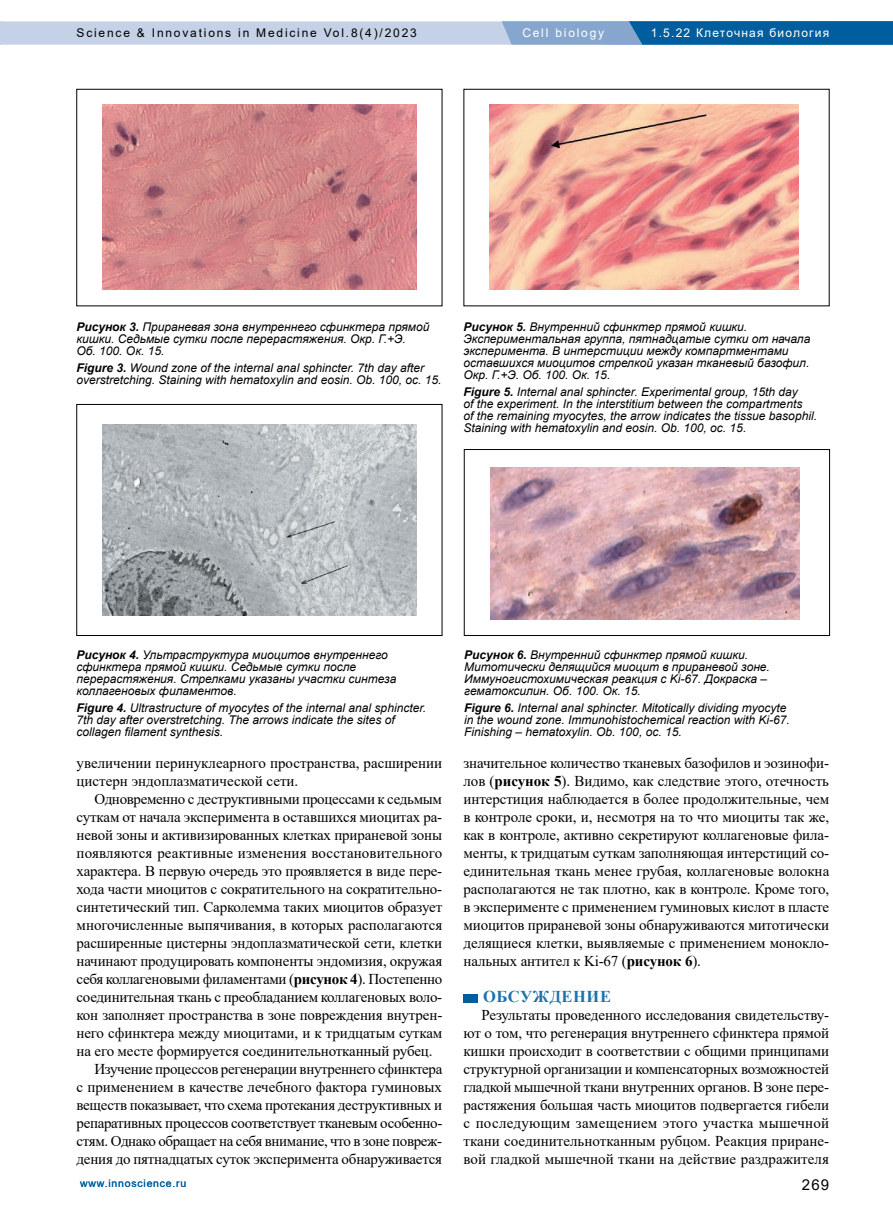
<style>
.page{position:relative;width:893px;height:1225px;background:#fff}
.page>*{position:absolute;margin:0;border:0;box-sizing:border-box;transform-origin:0 0}
.t1{font:700 16.5px "Times New Roman";letter-spacing:.035em;color:#1f72ac}
.t2{font:15px/18px "Times New Roman";letter-spacing:-.01em;color:#000;text-align:justify}
.t3{font:15px "Times New Roman";letter-spacing:.01em;color:#000}
.t4{font:15px "Arial";color:#000}
.t5{font:italic 12px/12px "Arial";color:#000}
.t6{font:12px "Arial";letter-spacing:.15em;color:#000}
.t7{font:12px "Arial";letter-spacing:.14em;color:#fff}
.t8{font:12px "Arial";letter-spacing:.1em;color:#fff}
.t9{font:10.5px "Arial";letter-spacing:.075em;color:#005e9e}
.s1{font-weight:700}
</style>
<div class="page">
<svg style="left:0;top:21px;width:893px;height:24px;background:#84abce"></svg>
<div style="left:463px;top:994px;width:15px;height:8px;background:#005e9e"></div>
<div style="left:76px;top:89px;width:366px;height:217px;border:1px solid #000"></div>
<div style="left:463px;top:89px;width:367px;height:217px;border:1px solid #000"></div>
<div style="left:76px;top:404px;width:366px;height:232px;border:1px solid #000"></div>
<div style="left:464px;top:449px;width:366px;height:187px;border:1px solid #000"></div>
<img style="left:103px;top:104px;width:314px;height:185px">
<img style="left:490px;top:104px;width:309px;height:185px">
<img style="left:103px;top:424px;width:314px;height:191px">
<img style="left:490px;top:468px;width:309px;height:151px">
<p class="t6" style="left:77px;top:24px;width:342px">Science &amp; Innovations in Medicine Vol.8(4)/2023</p>
<p class="t7" style="left:685px;top:25px;width:54px">Surgery</p>
<p class="t7" style="left:765px;top:25px;width:42px">Хирур</p>
<p class="t7" style="left:522px;top:25px;width:83px">Cell biology</p>
<p class="t8" style="left:651px;top:25px;width:180px">1.5.22 Клеточная биология</p>
<p class="t5" style="left:77px;top:321px;width:355px"><span class="s1">Рисунок 3.</span> Прираневая зона внутреннего сфинктера прямой кишки. Седьмые сутки после перерастяжения. Окр. Г.+Э.<br>Об. 100. Ок. 15.</p>
<p class="t5" style="left:77px;top:361px;width:366px"><span class="s1">Figure 3.</span> Wound zone of the internal anal sphincter. 7th day after overstretching. Staining with hematoxylin and eosin. Ob. 100, oc. 15.</p>
<p class="t5" style="left:463px;top:321px;width:348px"><span class="s1">Рисунок 5.</span> Внутренний сфинктер прямой кишки.<br>Экспериментальная группа, пятнадцатые сутки от начала эксперимента. В интерстиции между компартментами оставшихся миоцитов стрелкой указан тканевый базофил.<br>Окр. Г.+Э. Об. 100. Ок. 15.</p>
<p class="t5" style="left:463px;top:385px;width:355px"><span class="s1">Figure 5.</span> Internal anal sphincter. Experimental group, 15th day<br>of the experiment. In the interstitium between the compartments<br>of the remaining myocytes, the arrow indicates the tissue basophil.<br>Staining with hematoxylin and eosin. Ob. 100, oc. 15.</p>
<p class="t5" style="left:77px;top:649px;width:321px"><span class="s1">Рисунок 4.</span> Ультраструктура миоцитов внутреннего сфинктера прямой кишки. Седьмые сутки после перерастяжения. Стрелками указаны участки синтеза коллагеновых филаментов.</p>
<p class="t5" style="left:77px;top:701px;width:351px"><span class="s1">Figure 4.</span> Ultrastructure of myocytes of the internal anal sphincter.<br>7th day after overstretching. The arrows indicate the sites of collagen filament synthesis.</p>
<p class="t2" style="left:77px;top:754px;width:367px">увеличении перинуклеарного пространства, расширении цистерн эндоплазматической сети.</p>
<p class="t2" style="left:94px;top:790px;width:349px">Одновременно с деструктивными процессами к седьмым</p>
<p class="t2" style="left:77px;top:808px;width:367px">суткам от начала эксперимента в оставшихся миоцитах ра-</p>
<p class="t2" style="left:77px;top:826px;width:367px">невой зоны и активизированных клетках прираневой зоны</p>
<p class="t3" style="left:77px;top:842px;width:367px">появляются реактивные изменения восстановительного</p>
<p class="t2" style="left:77px;top:862px;width:367px">характера. В первую очередь это проявляется в виде пере-</p>
<p class="t2" style="left:77px;top:880px;width:367px">хода части миоцитов с сократительного на сократительно-</p>
<p class="t2" style="left:77px;top:898px;width:367px">синтетический тип. Сарколемма таких миоцитов образует</p>
<p class="t2" style="left:77px;top:916px;width:367px">многочисленные выпячивания, в которых располагаются</p>
<p class="t2" style="left:77px;top:934px;width:367px">расширенные цистерны эндоплазматической сети, клетки</p>
<p class="t2" style="left:77px;top:952px;width:367px">начинают продуцировать компоненты эндомизия, окружая</p>
<p class="t2" style="left:77px;top:970px;width:367px">себя коллагеновыми филаментами (<span class="s1">рисунок 4</span>). Постепенно</p>
<p class="t2" style="left:77px;top:988px;width:367px">соединительная ткань с преобладанием коллагеновых воло-</p>
<p class="t2" style="left:77px;top:1006px;width:367px">кон заполняет пространства в зоне повреждения внутрен-</p>
<p class="t2" style="left:77px;top:1024px;width:367px">него сфинктера между миоцитами, и к тридцатым суткам</p>
<p class="t2" style="left:77px;top:1042px;width:357px">на его месте формируется соединительнотканный рубец.</p>
<p class="t2" style="left:94px;top:1060px;width:349px">Изучение процессов регенерации внутреннего сфинктера</p>
<p class="t2" style="left:77px;top:1078px;width:367px">с применением в качестве лечебного фактора гуминовых</p>
<p class="t2" style="left:77px;top:1096px;width:367px">веществ показывает, что схема протекания деструктивных и</p>
<p class="t2" style="left:77px;top:1114px;width:367px">репаративных процессов соответствует тканевым особенно-</p>
<p class="t2" style="left:77px;top:1132px;width:367px">стям. Однако обращает на себя внимание, что в зоне повреж-</p>
<p class="t2" style="left:77px;top:1150px;width:367px">дения до пятнадцатых суток эксперимента обнаруживается</p>
<p class="t9" style="left:80px;top:1176px;width:108px">www.innoscience.ru</p>
<p class="t5" style="left:464px;top:649px;width:307px"><span class="s1">Рисунок 6.</span> Внутренний сфинктер прямой кишки.<br>Митотически делящийся миоцит в прираневой зоне.<br>Иммуногистохимическая реакция с Ki-67. Докраска – гематоксилин. Об. 100. Ок. 15.</p>
<p class="t5" style="left:464px;top:701px;width:327px"><span class="s1">Figure 6.</span> Internal anal sphincter. Mitotically dividing myocyte in the wound zone. Immunohistochemical reaction with Ki-67.<br>Finishing – hematoxylin. Ob. 100, oc. 15.</p>
<p class="t2" style="left:463px;top:754px;width:367px">значительное количество тканевых базофилов и эозинофи&shy;лов (<span class="s1">рисунок 5</span>). Видимо, как следствие этого, отечность интерстиция наблюдается в более продолжительные, чем в контроле сроки, и, несмотря на то что миоциты так же, как в контроле, активно секретируют коллагеновые фила&shy;менты, к тридцатым суткам заполняющая интерстиций со&shy;единительная ткань менее грубая, коллагеновые волокна располагаются не так плотно, как в контроле. Кроме того, в эксперименте с применением гуминовых кислот в пласте миоцитов прираневой зоны обнаруживаются митотически делящиеся клетки, выявляемые с применением монокло&shy;нальных антител к Ki-67 (<span class="s1">рисунок 6</span>).</p>
<p class="t1" style="left:483px;top:985px;width:130px">ОБСУЖДЕНИЕ</p>
<p class="t2" style="left:463px;top:1006px;width:367px;text-indent:18px">Результаты проведенного исследования свидетельству&shy;ют о том, что регенерация внутреннего сфинктера прямой кишки происходит в соответствии с общими принципами структурной организации и компенсаторных возможностей гладкой мышечной ткани внутренних органов. В зоне пере&shy;растяжения большая часть миоцитов подвергается гибели с последующим замещением этого участка мышечной ткани соединительнотканным рубцом. Реакция приране&shy;вой гладкой мышечной ткани на действие раздражителя</p>
<p class="t4" style="left:802px;top:1174px;width:29px">269</p>
</div>
